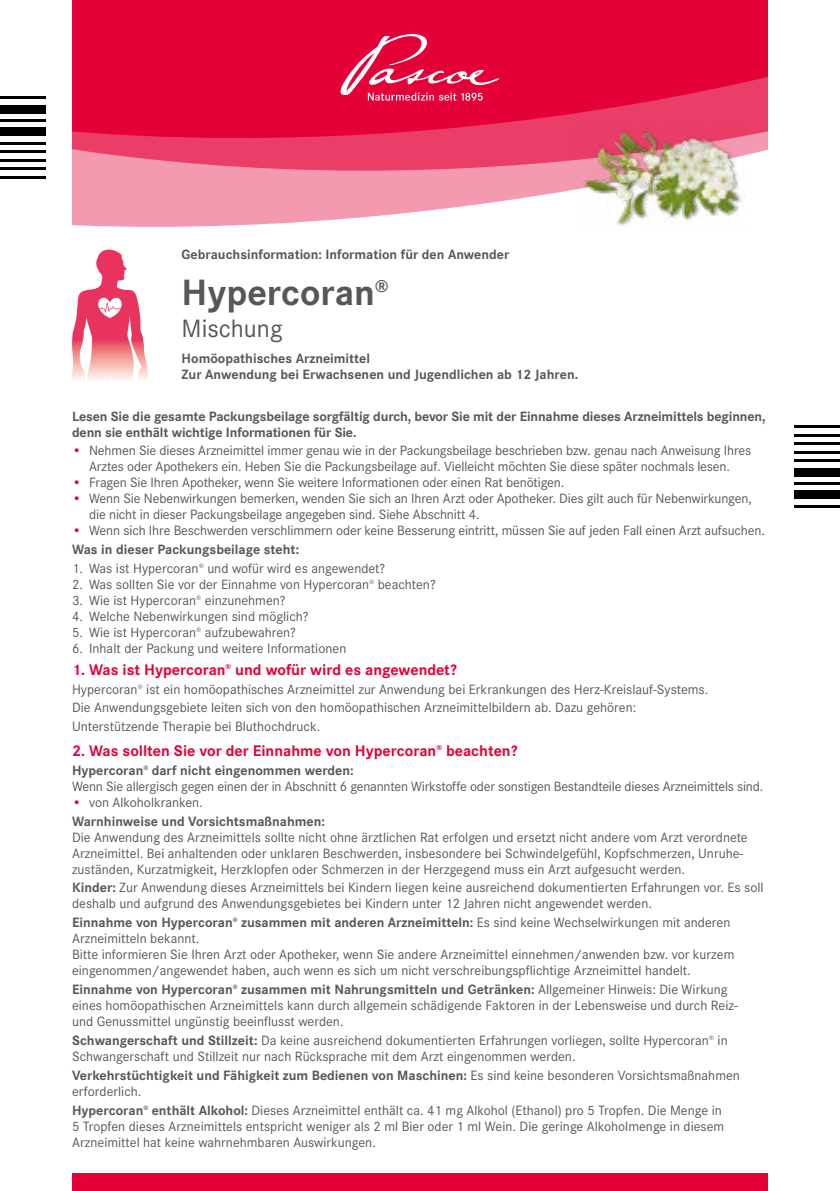
<style>
.page{position:relative;width:840px;height:1191px;background:#fff}
.page>*{position:absolute;margin:0;border:0;box-sizing:border-box;transform-origin:0 0}
.t1{font:700 38px "Corporate S Pro";color:#575756}
.t2{font:26px "Corporate S Pro";color:#575756}
.t3{font:700 16px "Corporate S Pro";color:#e40138}
.t4{font:14px/16px "Corporate S Pro";color:#575756}
.t5{font:700 14px/16px "Corporate S Pro";color:#575756}
.s1{color:#e40138}
.s2{font-weight:700}
.s3{font-weight:400;color:#e40138}
.s4{font-weight:400}
</style>
<div class="page">
<svg style="left:72px;top:186px;width:674px;height:41px;fill:#f49ab0"></svg>
<svg style="left:72px;top:0;width:695px;height:186px;background:#e71e4f"></svg>
<div style="left:72px;top:1174px;width:695px;height:17px;background:#e40138"></div>
<img style="left:72px;top:249px;width:76px;height:131px">
<svg style="left:98px;top:298px;width:24px;height:20px"></svg>
<svg style="left:340px;top:34px;width:159px;height:67px;background:#e82a58"></svg>
<hr style="left:0;top:96px;width:45px;height:3px;background:#000">
<div style="left:0;top:105px;width:45px;height:8px;background:#000"></div>
<hr style="left:0;top:119px;width:45px;height:3px;background:#000">
<div style="left:0;top:128px;width:45px;height:8px;background:#000"></div>
<hr style="left:0;top:142px;width:45px;height:3px;background:#000">
<hr style="left:0;top:150px;width:45px;height:3px;background:#000">
<hr style="left:0;top:159px;width:45px;height:3px;background:#000">
<hr style="left:0;top:167px;width:45px;height:3px;background:#000">
<hr style="left:0;top:176px;width:45px;height:3px;background:#000">
<hr style="left:794px;top:505px;width:45px;height:2px;background:#000">
<div style="left:794px;top:490px;width:45px;height:9px;background:#000"></div>
<hr style="left:794px;top:482px;width:45px;height:3px;background:#000">
<div style="left:794px;top:468px;width:45px;height:8px;background:#000"></div>
<hr style="left:794px;top:459px;width:45px;height:3px;background:#000">
<hr style="left:794px;top:451px;width:45px;height:3px;background:#000">
<hr style="left:794px;top:442px;width:45px;height:3px;background:#000">
<hr style="left:794px;top:434px;width:45px;height:3px;background:#000">
<hr style="left:794px;top:425px;width:45px;height:3px;background:#000">
<img style="left:575px;top:127px;width:170px;height:100px">
<p class="t5" style="left:181px;top:245px;width:329px">Gebrauchsinformation: Information für den Anwender</p>
<h1 class="t1" style="left:181px;top:262px;width:208px">Hypercoran<sup>®</sup></h1>
<h2 class="t2" style="left:181px;top:309px;width:102px">Mischung</h2>
<p class="t5" style="left:181px;top:349px;width:398px">Homöopathisches Arzneimittel<br>Zur Anwendung bei Erwachsenen und Jugendlichen ab 12 Jahren.</p>
<p class="t5" style="left:72px;top:407px;width:694px">Lesen Sie die gesamte Packungsbeilage sorgfältig durch, bevor Sie mit der Einnahme dieses Arzneimittels beginnen, denn sie enthält wichtige Informationen für Sie.</p>
<p class="t4" style="left:72px;top:442px;width:680px;text-align:center"><span class="s1">•</span> Nehmen Sie dieses Arzneimittel immer genau wie in der Packungsbeilage beschrieben bzw. genau nach Anweisung Ihres<br>Arztes oder Apothekers ein. Heben Sie die Packungsbeilage auf. Vielleicht möchten Sie diese später nochmals lesen.</p>
<p class="t4" style="left:72px;top:474px;width:493px"><span class="s1">•</span> Fragen Sie Ihren Apotheker, wenn Sie weitere Informationen oder einen Rat benötigen.</p>
<p class="t4" style="left:89px;top:490px;width:663px;text-indent:-17px"><span class="s1">•</span> Wenn Sie Nebenwirkungen bemerken, wenden Sie sich an Ihren Arzt oder Apotheker. Dies gilt auch für Nebenwirkungen, die nicht in dieser Packungsbeilage angegeben sind. Siehe Abschnitt 4.</p>
<p class="t4" style="left:72px;top:520px;width:694px;line-height:18.8px"><span class="s1">•</span> Wenn sich Ihre Beschwerden verschlimmern oder keine Besserung eintritt, müssen Sie auf jeden Fall einen Arzt aufsuchen.<br><span class="s2">Was in dieser Packungsbeilage steht:</span></p>
<p class="t4" style="left:72px;top:559px;width:314px">1. Was ist Hypercoran<sup>®</sup> und wofür wird es angewendet?</p>
<p class="t4" style="left:72px;top:575px;width:365px">2. Was sollten Sie vor der Einnahme von Hypercoran<sup>®</sup> beachten?</p>
<p class="t4" style="left:72px;top:591px;width:215px">3. Wie ist Hypercoran<sup>®</sup> einzunehmen?</p>
<p class="t4" style="left:72px;top:607px;width:238px">4. Welche Nebenwirkungen sind möglich?</p>
<p class="t4" style="left:72px;top:623px;width:225px">5. Wie ist Hypercoran<sup>®</sup> aufzubewahren?</p>
<p class="t4" style="left:72px;top:639px;width:276px">6. Inhalt der Packung und weitere Informationen</p>
<p class="t3" style="left:72px;top:657px;width:386px">1. Was ist Hypercoran<sup>®</sup> und wofür wird es angewendet?</p>
<p class="t4" style="left:72px;top:678px;width:637px;line-height:18.8px">Hypercoran<sup>®</sup> ist ein homöopathisches Arzneimittel zur Anwendung bei Erkrankungen des Herz-Kreislauf-Systems.<br>Die Anwendungsgebiete leiten sich von den homöopathischen Arzneimittelbildern ab. Dazu gehören:<br>Unterstützende Therapie bei Bluthochdruck.</p>
<p class="t3" style="left:72px;top:738px;width:446px">2. Was sollten Sie vor der Einnahme von Hypercoran<sup>®</sup> beachten?</p>
<p class="t4" style="left:72px;top:761px;width:692px"><span class="s2">Hypercoran</span><sup>®</sup> <span class="s2">darf nicht eingenommen werden:<br></span>Wenn Sie allergisch gegen einen der in Abschnitt 6 genannten Wirkstoffe oder sonstigen Bestandteile dieses Arzneimittels sind.</p>
<p class="t5" style="left:72px;top:791px;width:254px;line-height:18.8px"><span class="s3">•</span> <span class="s4">von Alkoholkranken.<br></span>Warnhinweise und Vorsichtsmaßnahmen:</p>
<p class="t4" style="left:72px;top:828px;width:676px">Die Anwendung des Arzneimittels sollte nicht ohne ärztlichen Rat erfolgen und ersetzt nicht andere vom Arzt verordnete<br>Arzneimittel. Bei anhaltenden oder unklaren Beschwerden, insbesondere bei Schwindelgefühl, Kopfschmerzen, Unruhe&shy;zuständen, Kurzatmigkeit, Herzklopfen oder Schmerzen in der Herzgegend muss ein Arzt aufgesucht werden.</p>
<p class="t4" style="left:72px;top:878px;width:692px"><span class="s2">Kinder:</span> Zur Anwendung dieses Arzneimittels bei Kindern liegen keine ausreichend dokumentierten Erfahrungen vor. Es soll deshalb und aufgrund des Anwendungsgebietes bei Kindern unter 12 Jahren nicht angewendet werden.</p>
<p class="t4" style="left:72px;top:913px;width:663px"><span class="s2">Einnahme von Hypercoran</span><sup>®</sup> <span class="s2">zusammen mit anderen Arzneimitteln:</span> Es sind keine Wechselwirkungen mit anderen Arzneimitteln bekannt.<br>Bitte informieren Sie Ihren Arzt oder Apotheker, wenn Sie andere Arzneimittel einnehmen/anwenden bzw. vor kurzem eingenommen/angewendet haben, auch wenn es sich um nicht verschreibungspflichtige Arzneimittel handelt.</p>
<p class="t4" style="left:72px;top:980px;width:667px"><span class="s2">Einnahme von Hypercoran</span><sup>®</sup> <span class="s2">zusammen mit Nahrungsmitteln und Getränken:</span> Allgemeiner Hinweis: Die Wirkung eines homöopathischen Arzneimittels kann durch allgemein schädigende Faktoren in der Lebensweise und durch Reiz&shy;und Genussmittel ungünstig beeinflusst werden.</p>
<p class="t4" style="left:72px;top:1031px;width:656px"><span class="s2">Schwangerschaft und Stillzeit:</span> Da keine ausreichend dokumentierten Erfahrungen vorliegen, sollte Hypercoran<sup>®</sup> in<br>Schwangerschaft und Stillzeit nur nach Rücksprache mit dem Arzt eingenommen werden.</p>
<p class="t5" style="left:72px;top:1066px;width:669px">Verkehrstüchtigkeit und Fähigkeit zum Bedienen von Maschinen: <span class="s4">Es sind keine besonderen Vorsichtsmaßnahmen erforderlich.</span></p>
<p class="t4" style="left:72px;top:1101px;width:653px"><span class="s2">Hypercoran</span><sup>®</sup> <span class="s2">enthält Alkohol:</span> Dieses Arzneimittel enthält ca. 41 mg Alkohol (Ethanol) pro 5 Tropfen. Die Menge in<br>5 Tropfen dieses Arzneimittels entspricht weniger als 2 ml Bier oder 1 ml Wein. Die geringe Alkoholmenge in diesem<br>Arzneimittel hat keine wahrnehmbaren Auswirkungen.</p>
</div>
